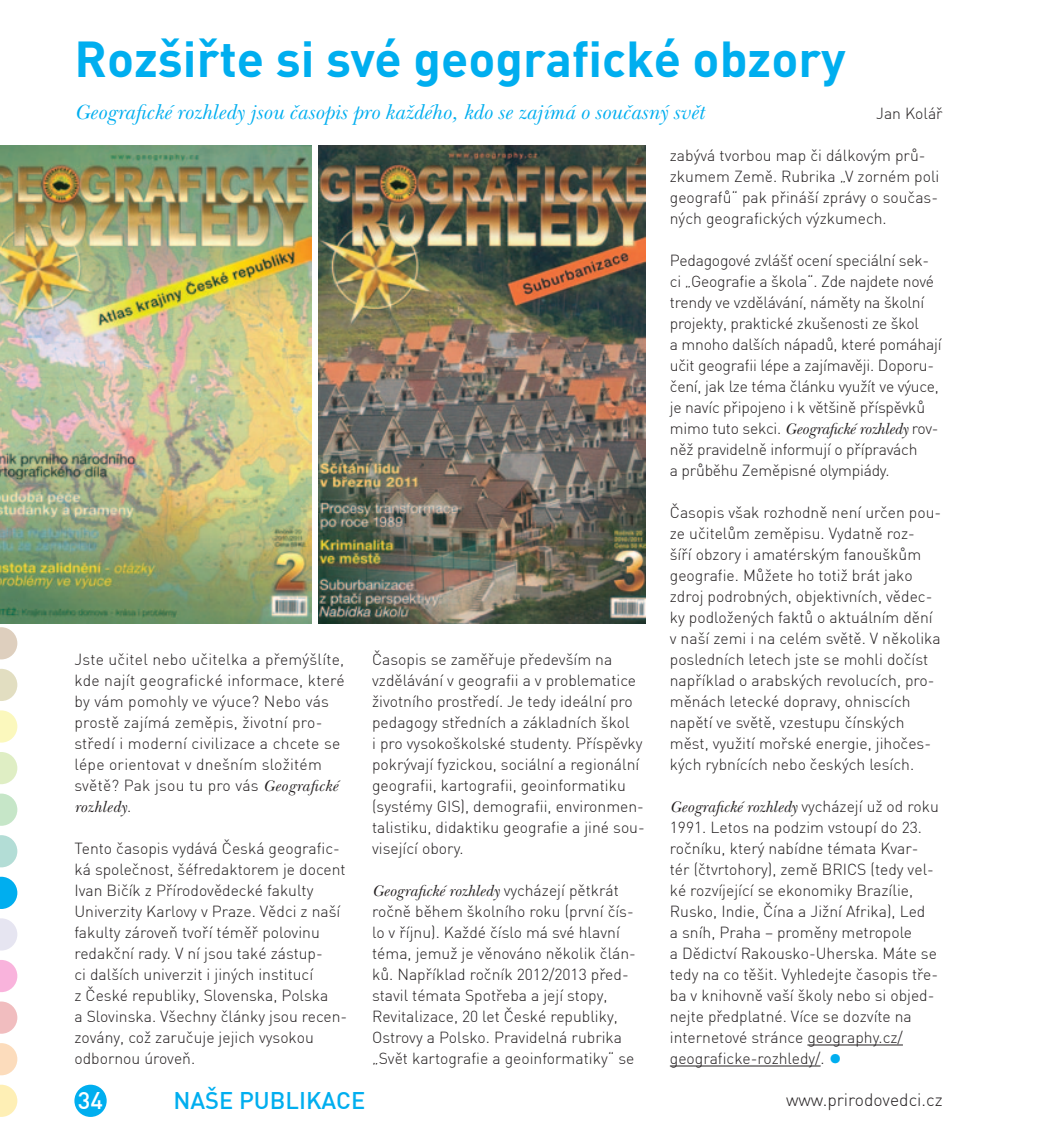
<style>
.page{position:relative;width:1042px;height:1141px;background:#fff}
.page>*{position:absolute;margin:0;border:0;box-sizing:border-box;transform-origin:0 0}
.t1{font:700 49.88px "DIN Pro";color:#00aeef}
.t2{font:500 23.62px "DINCE";color:#00aeef}
.t3{font:500 23.62px "DINCE";color:#fff}
.t4{font:italic 21px "Baskerville Han TOT";color:#00aeef}
.t5{font:300 17.5px "DINCE";color:#231f20}
.t6{font:300 15.75px/21px "DINCE";color:#231f20}
.t7{font:italic 15.75px "Baskerville Han TOT";color:#231f20}
.s1{font-family:"Baskerville Han TOT";font-weight:400;font-style:italic}
.s2{font-family:"DINCE";font-weight:300;font-style:normal}
</style>
<div class="page">
<hr style="left:807px;top:1045px;width:96px;height:1px;background:#231f20">
<hr style="left:670px;top:1066px;width:150px;height:1px;background:#231f20">
<img style="left:319px;top:146px;width:326px;height:478px">
<img style="left:0;top:146px;width:311px;height:477px">
<div style="left:74px;top:1085px;width:33px;height:32px;background:#00aeef;border-radius:50%"></div>
<svg style="left:0;top:1085px;width:17px;height:32px"></svg>
<svg style="left:0;top:1043px;width:17px;height:32px"></svg>
<svg style="left:0;top:1001px;width:17px;height:33px"></svg>
<svg style="left:0;top:960px;width:17px;height:32px"></svg>
<svg style="left:0;top:918px;width:17px;height:33px"></svg>
<svg style="left:0;top:877px;width:17px;height:32px"></svg>
<svg style="left:0;top:835px;width:17px;height:32px"></svg>
<svg style="left:0;top:794px;width:17px;height:32px"></svg>
<svg style="left:0;top:752px;width:17px;height:32px"></svg>
<svg style="left:0;top:710px;width:17px;height:33px"></svg>
<svg style="left:0;top:669px;width:17px;height:32px"></svg>
<svg style="left:0;top:627px;width:17px;height:32px"></svg>
<h1 class="t1" style="left:74px;top:25px;width:773px">Rozšiřte si své geografické obzory</h1>
<h3 class="t4" style="left:74px;top:101px;width:631px">Geografické rozhledy jsou časopis pro každého, kdo se zajímá o současný svět</h3>
<p class="t6" style="left:876px;top:102px;width:68px">Jan Kolář</p>
<p class="t6" style="left:74px;top:648px;width:272px">Jste učitel nebo učitelka a přemýšlíte, kde najít geografické informace, které by vám pomohly ve výuce? Nebo vás prostě zajímá zeměpis, životní pro&shy;středí i moderní civilizace a chcete se lépe orientovat v dnešním složitém světě? Pak jsou tu pro vás <span class="s1">Geografické</span></p>
<p class="t7" style="left:74px;top:798px;width:58px">rozhledy<span class="s2">.</span></p>
<p class="t6" style="left:74px;top:837px;width:274px">Tento časopis vydává Česká geografic&shy;ká společnost, šéfredaktorem je docent Ivan Bičík z Přírodovědecké fakulty Univerzity Karlovy v Praze. Vědci z naší fakulty zároveň tvoří téměř polovinu redakční rady. V ní jsou také zástup-<br>ci dalších univerzit i jiných institucí<br>z České republiky, Slovenska, Polska<br>a Slovinska. Všechny články jsou recen&shy;zovány, což zaručuje jejich vysokou odbornou úroveň.</p>
<p class="t6" style="left:372px;top:648px;width:274px">Časopis se zaměřuje především na vzdělávání v geografii a v problematice životního prostředí. Je tedy ideální pro pedagogy středních a základních škol<br>i pro vysokoškolské studenty. Příspěvky pokrývají fyzickou, sociální a regionální geografii, kartografii, geoinformatiku (systémy GIS), demografii, environmen&shy;talistiku, didaktiku geografie a jiné sou&shy;visející obory.</p>
<p class="t7" style="left:372px;top:882px;width:248px">Geografické rozhledy <span class="s2">vycházejí pětkrát</span></p>
<p class="t6" style="left:372px;top:900px;width:265px">ročně během školního roku (první čís&shy;lo v říjnu). Každé číslo má své hlavní téma, jemuž je věnováno několik člán&shy;ků. Například ročník 2012/2013 před&shy;stavil témata Spotřeba a její stopy, Revitalizace, 20 let České republiky, Ostrovy a Polsko. Pravidelná rubrika „Svět kartografie a geoinformatiky“ se</p>
<p class="t6" style="left:670px;top:144px;width:271px">zabývá tvorbou map či dálkovým prů&shy;zkumem Země. Rubrika „V zorném poli geografů“ pak přináší zprávy o součas&shy;ných geografických výzkumech.</p>
<p class="t6" style="left:670px;top:249px;width:273px">Pedagogové zvlášť ocení speciální sek&shy;ci „Geografie a škola“. Zde najdete nové trendy ve vzdělávání, náměty na školní projekty, praktické zkušenosti ze škol<br>a mnoho dalších nápadů, které pomáhají učit geografii lépe a zajímavěji. Doporu&shy;čení, jak lze téma článku využít ve výuce, je navíc připojeno i k většině příspěvků</p>
<p class="t7" style="left:670px;top:420px;width:270px"><span class="s2">mimo tuto sekci.</span> Geografické rozhledy <span class="s2">rov-</span></p>
<p class="t6" style="left:670px;top:438px;width:249px">něž pravidelně informují o přípravách a průběhu Zeměpisné olympiády.</p>
<p class="t6" style="left:670px;top:501px;width:273px">Časopis však rozhodně není určen pou&shy;ze učitelům zeměpisu. Vydatně roz-<br>šíří obzory i amatérským fanouškům geografie. Můžete ho totiž brát jako zdroj podrobných, objektivních, vědec&shy;ky podložených faktů o aktuálním dění v naší zemi i na celém světě. V několika posledních letech jste se mohli dočíst například o arabských revolucích, pro&shy;měnách letecké dopravy, ohniscích napětí ve světě, vzestupu čínských měst, využití mořské energie, jihočes&shy;kých rybnících nebo českých lesích.</p>
<p class="t7" style="left:670px;top:798px;width:270px">Geografické rozhledy <span class="s2">vycházejí už od roku</span></p>
<p class="t6" style="left:670px;top:816px;width:270px">1991. Letos na podzim vstoupí do 23. ročníku, který nabídne témata Kvar&shy;tér (čtvrtohory), země BRICS (tedy vel&shy;ké rozvíjející se ekonomiky Brazílie, Rusko, Indie, Čína a Jižní Afrika), Led<br>a sníh, Praha – proměny metropole<br>a Dědictví Rakousko-Uherska. Máte se tedy na co těšit. Vyhledejte časopis tře&shy;ba v knihovně vaší školy nebo si objed&shy;nejte předplatné. Více se dozvíte na internetové stránce geography.cz/ geograficke-rozhledy/.</p>
<h2 class="t3" style="left:78px;top:1085px;width:27px">34</h2>
<h2 class="t2" style="left:173px;top:1085px;width:193px">NAŠE PUBLIKACE</h2>
<p class="t5" style="left:786px;top:1089px;width:158px">www.prirodovedci.cz</p>
</div>
